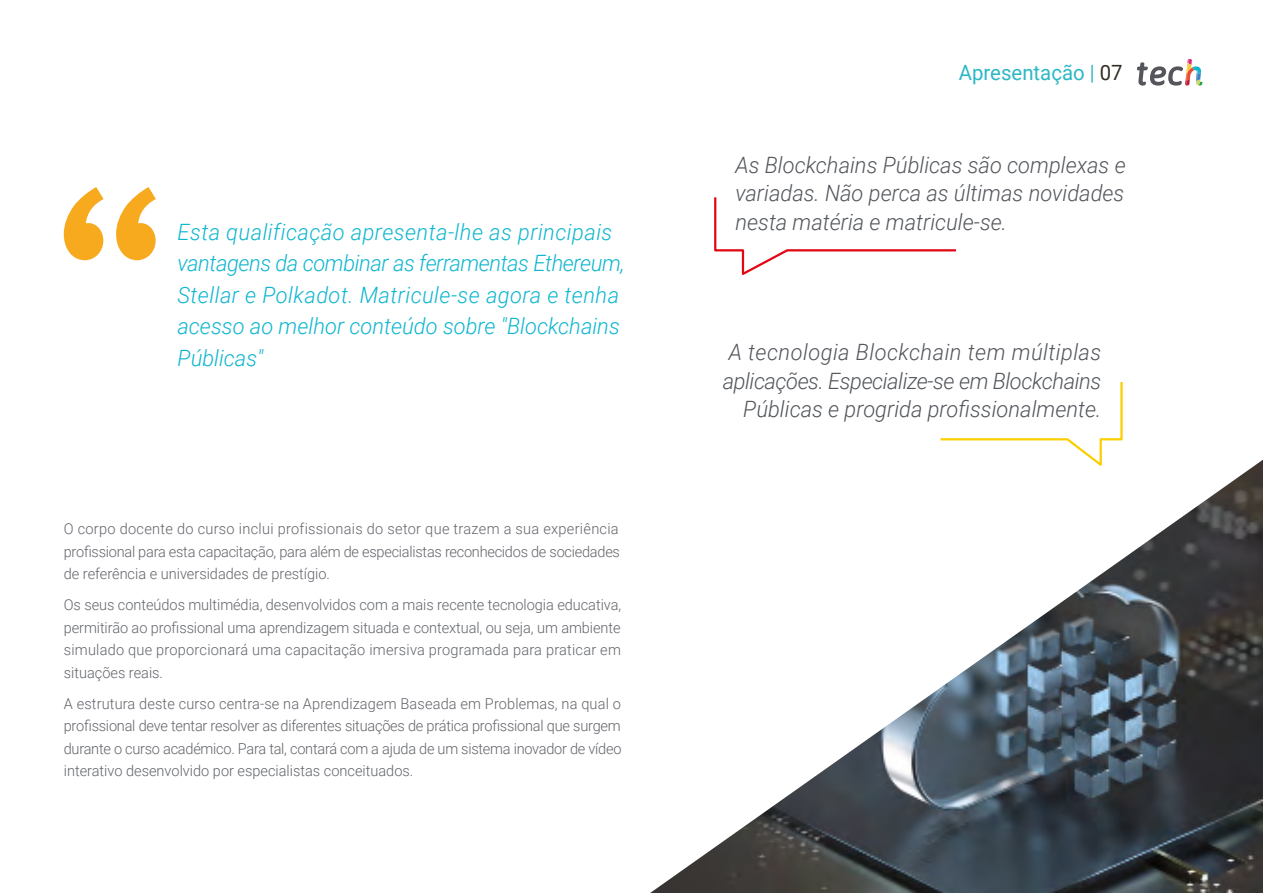
<style>
.page{position:relative;width:1263px;height:893px;background:#fff}
.page>*{position:absolute;margin:0;border:0;box-sizing:border-box;transform-origin:0 0}
.t1{font:italic 300 22.5px/28.5px "Roboto";color:#52555b;text-align:right}
.t2{font:italic 300 22.5px/31.5px "Roboto";color:#0fb6cf}
.t3{font:21px "Roboto";color:#2db8c5}
.t4{font:300 15px/22.5px "Roboto";color:#61646a;text-align:justify}
.s1{color:#312e20}
</style>
<div class="page">
<svg style="left:64px;top:187px;width:92px;height:73px"></svg>
<svg style="left:940px;top:382px;width:183px;height:78px"></svg>
<svg style="left:714px;top:197px;width:242px;height:78px"></svg>
<svg style="left:1137px;top:59px;width:65px;height:27px"></svg>
<img style="left:650px;top:460px;width:613px;height:433px">
<h1 class="t2" style="left:178px;top:215px;width:449px">Esta qualificação apresenta-lhe as principais vantagens da combinar as ferramentas Ethereum, Stellar e Polkadot. Matricule-se agora e tenha acesso ao melhor conteúdo sobre "Blockchains Públicas"</h1>
<p class="t4" style="left:64px;top:517px;width:558px">O corpo docente do curso inclui profissionais do setor que trazem a sua experiência profissional para esta capacitação, para além de especialistas reconhecidos de sociedades de referência e universidades de prestígio.</p>
<p class="t4" style="left:64px;top:593px;width:559px">Os seus conteúdos multimédia, desenvolvidos com a mais recente tecnologia educativa, permitirão ao profissional uma aprendizagem situada e contextual, ou seja, um ambiente simulado que proporcionará uma capacitação imersiva programada para praticar em situações reais.</p>
<p class="t4" style="left:64px;top:692px;width:559px">A estrutura deste curso centra-se na Aprendizagem Baseada em Problemas, na qual o profissional deve tentar resolver as diferentes situações de prática profissional que surgem durante o curso académico. Para tal, contará com a ajuda de um sistema inovador de vídeo interativo desenvolvido por especialistas conceituados.</p>
<h2 class="t3" style="left:959px;top:57px;width:165px">Apresentação | <span class="s1">07</span></h2>
<h1 class="t1" style="left:735px;top:149px;width:392px;text-align:justify">As Blockchains Públicas são complexas e variadas. Não perca as últimas novidades nesta matéria e matricule-se.</h1>
<h1 class="t1" style="left:723px;top:337px;width:380px">A tecnologia Blockchain tem múltiplas aplicações. Especialize-se em Blockchains<br>Públicas e progrida profissionalmente.</h1>
</div>
